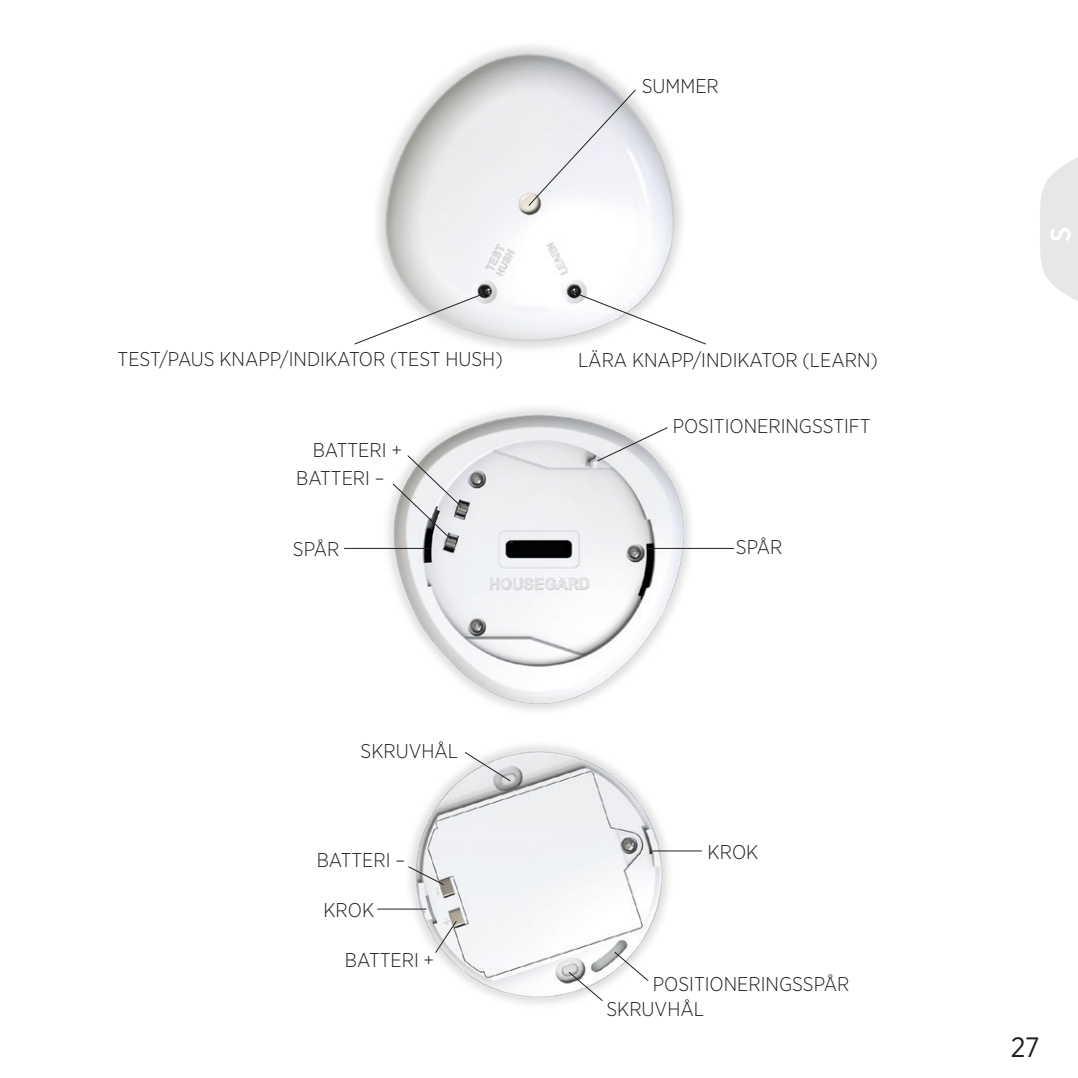
<style>
.page{position:relative;width:1078px;height:1078px;background:#fff}
.page>*{position:absolute;margin:0;border:0;box-sizing:border-box;transform-origin:0 0}
.t1{font:28px "Gotham Narrow";color:#231f20}
.t2{font:500 28px "Gotham Narrow";color:#fff}
.t3{font:300 20px/27.6px "Gotham Narrow";color:#231f20}
</style>
<div class="page">
<svg style="left:1040px;top:158px;width:37px;height:143px"></svg>
<img style="left:343px;top:408px;width:392px;height:596px">
<svg style="left:596px;top:426px;width:72px;height:35px"></svg>
<svg style="left:392px;top:454px;width:70px;height:86px"></svg>
<hr style="left:344px;top:547px;width:86px;height:2px;background:#231f20">
<hr style="left:647px;top:547px;width:86px;height:2px;background:#231f20">
<svg style="left:464px;top:751px;width:47px;height:30px"></svg>
<svg style="left:568px;top:971px;width:35px;height:30px"></svg>
<svg style="left:613px;top:951px;width:35px;height:30px"></svg>
<svg style="left:434px;top:920px;width:23px;height:33px"></svg>
<svg style="left:407px;top:865px;width:37px;height:20px"></svg>
<hr style="left:377px;top:908px;width:49px;height:1px;background:#231f20">
<hr style="left:652px;top:850px;width:49px;height:1px;background:#231f20">
<img style="left:377px;top:46px;width:305px;height:303px">
<svg style="left:354px;top:291px;width:134px;height:54px"></svg>
<svg style="left:571px;top:291px;width:135px;height:54px"></svg>
<svg style="left:528px;top:89px;width:108px;height:117px"></svg>
<p class="t3" style="left:641px;top:72px;width:79px">SUMMER</p>
<p class="t3" style="left:118px;top:345px;width:386px">TEST/PAUS KNAPP/INDIKATOR (TEST HUSH)</p>
<p class="t3" style="left:578px;top:345px;width:301px">LÄRA KNAPP/INDIKATOR (LEARN)</p>
<p class="t3" style="left:296px;top:436px;width:107px;text-indent:17px">BATTERI +<br>BATTERI –</p>
<p class="t3" style="left:672px;top:411px;width:199px">POSITIONERINGSSTIFT</p>
<p class="t3" style="left:293px;top:535px;width:48px">SPÅR</p>
<p class="t3" style="left:735px;top:533px;width:48px">SPÅR</p>
<p class="t3" style="left:360px;top:736px;width:99px">SKRUVHÅL</p>
<p class="t3" style="left:316px;top:845px;width:90px">BATTERI –</p>
<p class="t3" style="left:323px;top:895px;width:52px">KROK</p>
<p class="t3" style="left:345px;top:945px;width:91px">BATTERI +</p>
<p class="t3" style="left:707px;top:837px;width:52px">KROK</p>
<p class="t3" style="left:652px;top:969px;width:198px">POSITIONERINGSSPÅR</p>
<p class="t3" style="left:606px;top:994px;width:99px">SKRUVHÅL</p>
<h1 class="t2" style="left:1042px;top:242px;width:17px;rotate:-90deg">S</h1>
<h1 class="t1" style="left:1010px;top:1029px;width:30px">27</h1>
</div>
